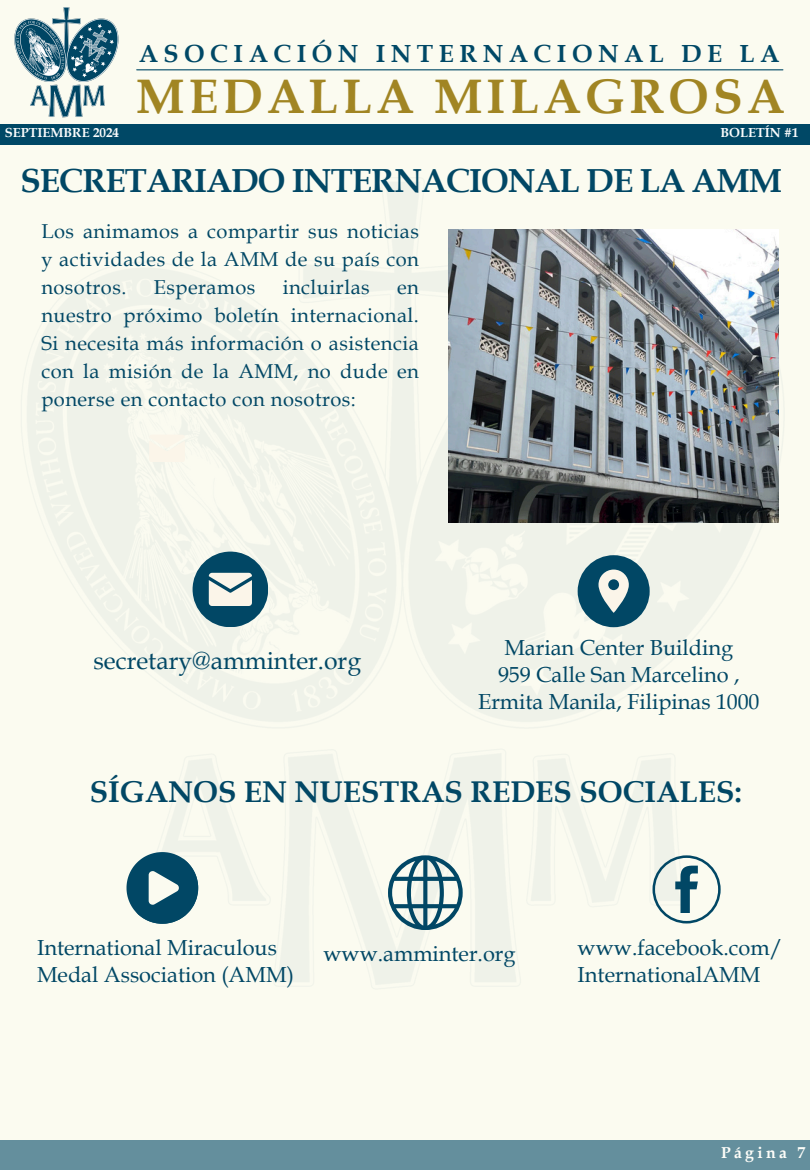
<style>
.page{position:relative;width:810px;height:1170px;background:#fbfbf0}
.page>*{position:absolute;margin:0;border:0;box-sizing:border-box;transform-origin:0 0}
.t1{font:700 48.45px "Book Antiqua";letter-spacing:.085em;color:#a18523}
.t2{font:700 33.3px "Book Antiqua";letter-spacing:-.03em;color:#014765}
.t3{font:700 30px "Book Antiqua";color:#014765}
.t4{font:700 24.75px "Book Antiqua";letter-spacing:.22em;color:#004866}
.t5{font:24.75px "Book Antiqua";color:#014765}
.t6{font:21.75px/27px "Book Antiqua";color:#014765}
.t7{font:20.1px/28.2px "Book Antiqua";letter-spacing:.025em;color:#014765;text-align:justify}
.t8{font:700 15.75px "Book Antiqua";letter-spacing:.215em;color:#fff}
.t9{font:700 13.05px "Book Antiqua";color:#fbfcfc}
</style>
<div class="page">
<div style="left:0;top:1140px;width:810px;height:30px;background:#648f9d"></div>
<div style="left:0;top:124px;width:810px;height:20px;background:#004866"></div>
<img style="left:27px;top:182px;width:757px;height:803px">
<svg style="left:149px;top:435px;width:36px;height:27px"></svg>
<img style="left:449px;top:230px;width:329px;height:292px">
<div style="left:578px;top:555px;width:72px;height:72px;background:#014765;border-radius:50%"></div>
<svg style="left:599px;top:570px;width:30px;height:43px"></svg>
<svg style="left:388px;top:855px;width:74px;height:75px"></svg>
<svg style="left:127px;top:852px;width:71px;height:72px"></svg>
<svg style="left:653px;top:855px;width:68px;height:69px"></svg>
<div style="left:193px;top:552px;width:75px;height:75px;background:#014765;border-radius:50%"></div>
<svg style="left:209px;top:573px;width:43px;height:33px"></svg>
<img style="left:14px;top:7px;width:105px;height:111px">
<hr style="left:137px;top:69px;width:646px;height:1px;background:#004866">
<p class="t4" style="left:139px;top:39px;width:642px">ASOCIACIÓN INTERNACIONAL DE LA</p>
<h5 class="t1" style="left:136px;top:68px;width:650px">MEDALLA MILAGROSA</h5>
<p class="t9" style="left:721px;top:125px;width:79px">BOLETÍN #1</p>
<h1 class="t9" style="left:5px;top:125px;width:116px">SEPTIEMBRE 2024</h1>
<p class="t2" style="left:21px;top:161px;width:763px">SECRETARIADO INTERNACIONAL DE LA AMM</p>
<p class="t7" style="left:41px;top:217px;width:379px">Los animamos a compartir sus noticias y actividades de la AMM de su país con nosotros.</p>
<p class="t7" style="left:154px;top:273px;width:103px">Esperamos</p>
<p class="t7" style="left:283px;top:273px;width:88px">incluirlas</p>
<p class="t7" style="left:41px;top:273px;width:379px;text-indent:356px">en nuestro próximo boletín internacional.<br>Si necesita más información o asistencia con la misión de la AMM, no dude en ponerse en contacto con nosotros:</p>
<p class="t5" style="left:93px;top:646px;width:269px">secretary@amminter.org</p>
<h3 class="t6" style="left:478px;top:634px;width:283px;text-align:center">Marian Center Building<br>959 Calle San Marcelino ,<br>Ermita Manila, Filipinas 1000</h3>
<h2 class="t3" style="left:90px;top:775px;width:654px">SÍGANOS EN NUESTRAS REDES SOCIALES:</h2>
<p class="t6" style="left:37px;top:934px;width:258px">International Miraculous<br>Medal Association (AMM)</p>
<p class="t6" style="left:578px;top:934px;width:207px">www.facebook.com/<br>InternationalAMM</p>
<h5 class="t6" style="left:323px;top:940px;width:194px">www.amminter.org</h5>
<p class="t8" style="left:721px;top:1143px;width:86px">Página 7</p>
</div>
